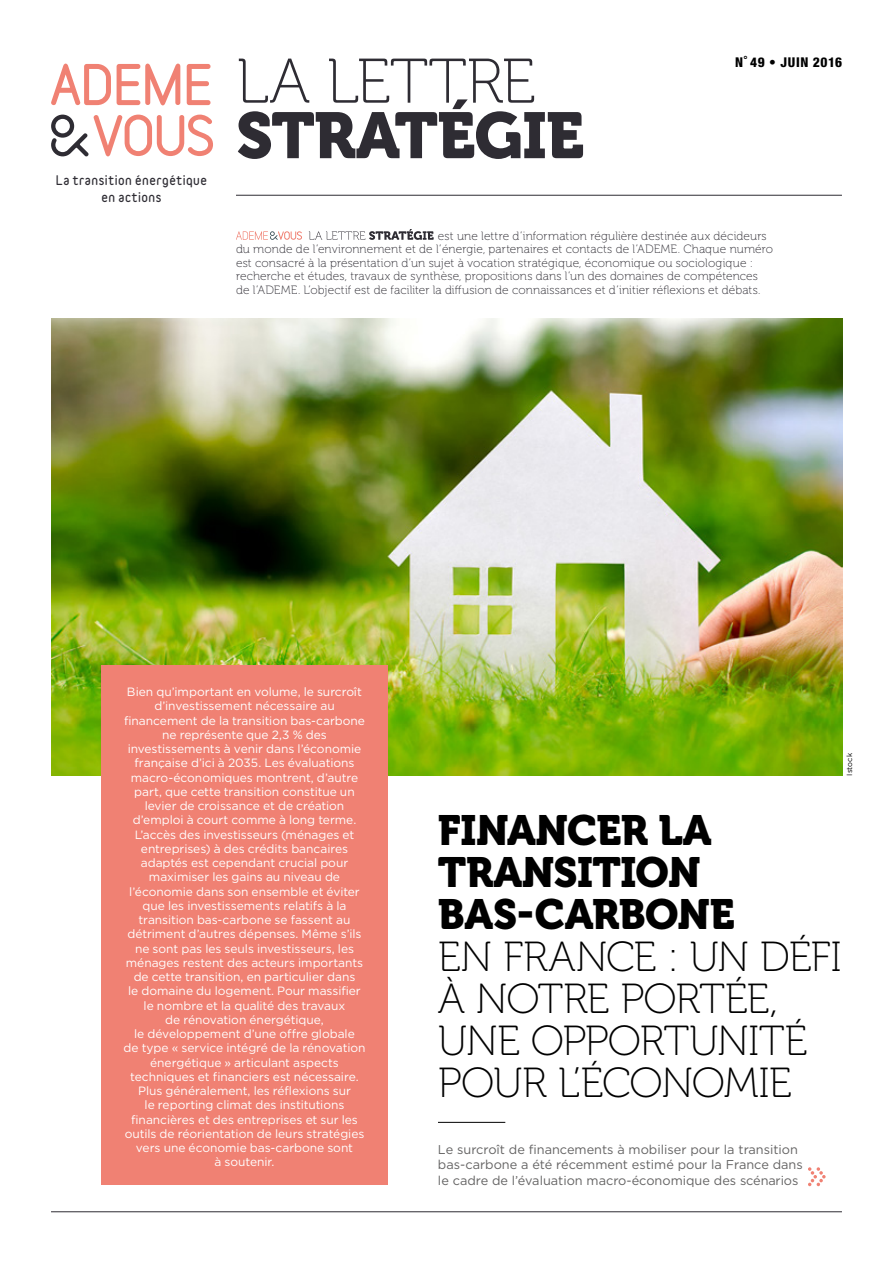
<style>
.page{position:relative;width:893px;height:1263px;background:#fff}
.page>*{position:absolute;margin:0;border:0;box-sizing:border-box;transform-origin:0 0}
.t1{font:64.5px "Museo 900";letter-spacing:-.015em;color:#2e2c33}
.t2{font:63px "Museo 100";letter-spacing:-.01em;color:#2e2c33}
.t3{font:42px/42px "Museo 100";letter-spacing:-.025em;color:#000}
.t4{font:42px/42px "Museo 900";letter-spacing:-.015em;color:#000}
.t5{font:800 condensed 13.5px "Helvetica Neue LT Std";letter-spacing:.05em;color:#000}
.t6{font:12.75px/15.8px "Gotham";color:#646363}
.t7{font:12px/14.2px "Gotham";letter-spacing:-.005em;color:#fff;text-align:center}
.t8{font:12px/13.5px "Museo 100";letter-spacing:.01em;color:#2e2c33}
.t9{font:900 12px/16.5px "Variable";letter-spacing:.04em;color:#2e2c33;text-align:center}
.t10{font:7.5px "Gotham";letter-spacing:.01em;color:#000}
</style>
<div class="page">
<img style="left:51px;top:319px;width:792px;height:457px">
<div style="left:101px;top:665px;width:287px;height:520px;background:#f08173"></div>
<hr style="left:51px;top:1211px;width:791px;height:1px;background:#2e2c33">
<hr style="left:438px;top:1122px;width:67px;height:1px;background:#000">
<hr style="left:236px;top:195px;width:606px;height:1px;background:#2e2c33">
<svg style="left:51px;top:64px;width:160px;height:41px"></svg>
<svg style="left:51px;top:115px;width:162px;height:41px"></svg>
<svg style="left:309px;top:229px;width:125px;height:11px"></svg>
<svg style="left:236px;top:231px;width:66px;height:9px"></svg>
<svg style="left:808px;top:1167px;width:18px;height:19px"></svg>
<p class="t9" style="left:56px;top:172px;width:152px">La transition énergétique en actions</p>
<h2 class="t2" style="left:236px;top:48px;width:301px">LA LETTRE</h2>
<h1 class="t1" style="left:236px;top:99px;width:350px">STRATÉGIE</h1>
<p class="t5" style="left:735px;top:54px;width:108px">N˚ 49 • JUIN 2016</p>
<p class="t8" style="left:236px;top:229px;width:538px;text-indent:202px">est une lettre d’information régulière destinée aux décideurs du monde de l’environnement et de l’énergie, partenaires et contacts de l’ADEME. Chaque numéro est consacré à la présentation d’un sujet à vocation stratégique, économique ou sociologique : recherche et études, travaux de synthèse, propositions dans l’un des domaines de compétences de l’ADEME. L’objectif est de faciliter la diffusion de connaissances et d’initier réflexions et débats.</p>
<p class="t7" style="left:123px;top:685px;width:244px">Bien qu’important en volume, le surcroît d’investissement nécessaire au financement de la transition bas-carbone ne représente que 2,3 % des investissements à venir dans l’économie française d’ici à 2035. Les évaluations macro-économiques montrent, d’autre part, que cette transition constitue un levier de croissance et de création d’emploi à court comme à long terme.<br>L’accès des investisseurs (ménages et entreprises) à des crédits bancaires adaptés est cependant crucial pour maximiser les gains au niveau de l’économie dans son ensemble et éviter que les investissements relatifs à la transition bas-carbone se fassent au détriment d’autres dépenses. Même s’ils ne sont pas les seuls investisseurs, les ménages restent des acteurs importants de cette transition, en particulier dans<br>le domaine du logement. Pour massifier le nombre et la qualité des travaux<br>de rénovation énergétique,<br>le développement d’une offre globale<br>de type « service intégré de la rénovation énergétique » articulant aspects techniques et financiers est nécessaire.<br>Plus généralement, les réflexions sur<br>le reporting climat des institutions financières et des entreprises et sur les outils de réorientation de leurs stratégies vers une économie bas-carbone sont<br>à soutenir.</p>
<p class="t10" style="left:845px;top:776px;width:24px;rotate:-90deg">Istock</p>
<h3 class="t4" style="left:438px;top:809px;width:298px">FINANCER LA<br>TRANSITION<br>BAS-CARBONE</h3>
<h3 class="t3" style="left:438px;top:936px;width:405px">EN FRANCE : UN DÉFI<br>À NOTRE PORTÉE,<br>UNE OPPORTUNITÉ<br>POUR L’ÉCONOMIE</h3>
<p class="t6" style="left:438px;top:1141px;width:366px">Le surcroît de financements à mobiliser pour la transition bas-carbone a été récemment estimé pour la France dans le cadre de l’évaluation macro-économique des scénarios</p>
</div>
